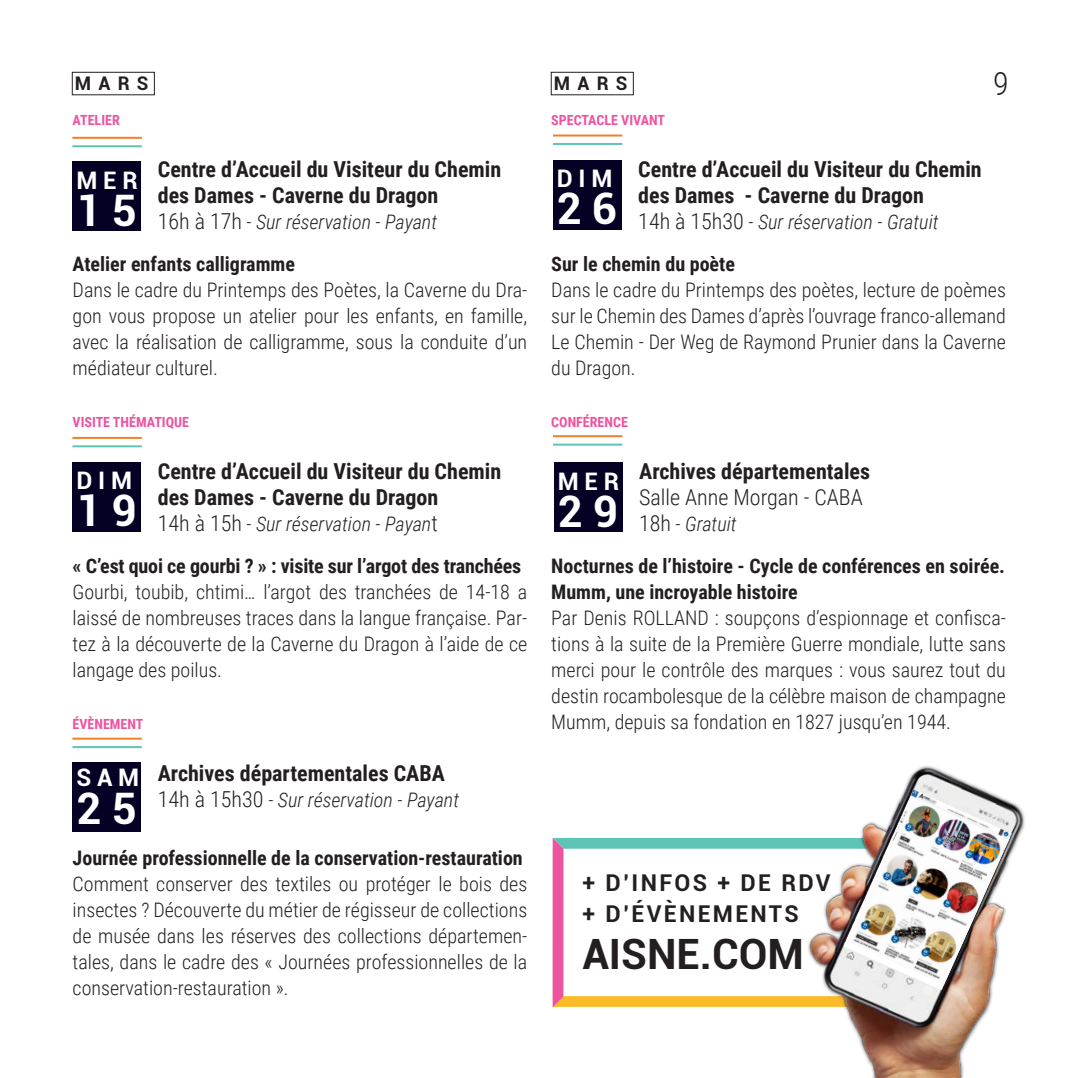
<style>
.page{position:relative;width:1078px;height:1078px;background:#fff}
.page>*{position:absolute;margin:0;border:0;box-sizing:border-box;transform-origin:0 0}
.t1{font:700 43.4px "Roboto";letter-spacing:.24em;color:#fff}
.t2{font:700 41.8px "Roboto";color:#231f20}
.t3{font:300 32px "Roboto Condensed";color:#231f20}
.t4{font:700 24.2px "Roboto";letter-spacing:.24em;color:#fff}
.t5{font:700 23.2px "Roboto";letter-spacing:.1em;color:#231f20}
.t6{font:700 22px/26px "Roboto Condensed";color:#231f20}
.t7{font:300 22px "Roboto Condensed";color:#231f20}
.t8{font:300 20px/26px "Roboto Condensed";color:#231f20;text-align:justify}
.t9{font:700 20px "Roboto Condensed";color:#231f20}
.t10{font:italic 300 20px "Roboto Condensed";color:#231f20}
.t11{font:700 18.8px "Roboto";letter-spacing:.38em;color:#231f20}
.t12{font:700 14px "Roboto Condensed";color:#ee539f}
.s1{font-style:normal;font-size:22px}
</style>
<div class="page">
<hr style="left:553px;top:134px;width:69px;height:2px;background:#f48026">
<hr style="left:72px;top:137px;width:70px;height:2px;background:#f48026">
<hr style="left:72px;top:437px;width:70px;height:2px;background:#f48026">
<hr style="left:72px;top:737px;width:70px;height:2px;background:#f48026">
<hr style="left:553px;top:435px;width:69px;height:2px;background:#f48026">
<hr style="left:553px;top:143px;width:69px;height:2px;background:#5ec4b6">
<hr style="left:72px;top:145px;width:70px;height:2px;background:#5ec4b6">
<hr style="left:72px;top:445px;width:70px;height:2px;background:#5ec4b6">
<hr style="left:72px;top:746px;width:70px;height:2px;background:#5ec4b6">
<hr style="left:553px;top:443px;width:69px;height:2px;background:#5ec4b6">
<div style="left:553px;top:160px;width:68px;height:70px;background:#040124"></div>
<div style="left:72px;top:161px;width:69px;height:70px;background:#040124"></div>
<div style="left:72px;top:461px;width:69px;height:70px;background:#040124"></div>
<div style="left:72px;top:762px;width:69px;height:70px;background:#040124"></div>
<div style="left:553px;top:462px;width:69px;height:70px;background:#040124"></div>
<div style="left:72px;top:72px;width:82px;height:23px;border:1px solid #231f20"></div>
<div style="left:551px;top:72px;width:82px;height:23px;border:1px solid #231f20"></div>
<img style="left:793px;top:766px;width:232px;height:311px">
<svg style="left:552px;top:789px;width:459px;height:217px"></svg>
<img style="left:845px;top:789px;width:166px;height:195px">
<div style="left:922px;top:984px;width:11px;height:11px;background:#f2f2f2;border-radius:50%"></div>
<p class="t11" style="left:75px;top:70px;width:75px">MARS</p>
<p class="t11" style="left:553px;top:70px;width:75px">MARS</p>
<p class="t3" style="left:992px;top:61px;width:17px">9</p>
<p class="t12" style="left:73px;top:110px;width:49px">ATELIER</p>
<p class="t6" style="left:158px;top:155px;width:345px">Centre d’Accueil du Visiteur du Chemin des Dames - Caverne du Dragon</p>
<p class="t10" style="left:158px;top:208px;width:281px"><span class="s1">16h à 17h</span> - Sur réservation - Payant</p>
<p class="t9" style="left:73px;top:250px;width:224px">Atelier enfants calligramme</p>
<p class="t8" style="left:73px;top:276px;width:456px">Dans le cadre du Printemps des Poètes, la Caverne du Dra&shy;gon vous propose un atelier pour les enfants, en famille, avec la réalisation de calligramme, sous la conduite d’un médiateur culturel.</p>
<p class="t12" style="left:73px;top:412px;width:118px">VISITE THÉMATIQUE</p>
<p class="t6" style="left:158px;top:457px;width:345px">Centre d’Accueil du Visiteur du Chemin des Dames - Caverne du Dragon</p>
<p class="t10" style="left:158px;top:510px;width:281px"><span class="s1">14h à 15h</span> - Sur réservation - Payan<span class="s1">t</span></p>
<p class="t9" style="left:73px;top:552px;width:450px">« C’est quoi ce gourbi ? » : visite sur l’argot des tranchées</p>
<p class="t8" style="left:73px;top:578px;width:456px">Gourbi, toubib, chtimi… l’argot des tranchées de 14-18 a laissé de nombreuses traces dans la langue française. Par&shy;tez à la découverte de la Caverne du Dragon à l’aide de ce langage des poilus.</p>
<p class="t12" style="left:73px;top:714px;width:72px">ÉVÈNEMENT</p>
<p class="t6" style="left:158px;top:759px;width:288px">Archives départementales CABA</p>
<p class="t10" style="left:158px;top:786px;width:303px"><span class="s1">14h à 15h30</span> - Sur réservation - Payant</p>
<p class="t9" style="left:73px;top:844px;width:451px">Journée professionnelle de la conservation-restauration</p>
<p class="t8" style="left:73px;top:870px;width:456px">Comment conserver des textiles ou protéger le bois des insectes ? Découverte du métier de régisseur de collections de musée dans les réserves des collections départemen&shy;tales, dans le cadre des « Journées professionnelles de la conservation-restauration ».</p>
<p class="t4" style="left:76px;top:163px;width:63px">MER</p>
<p class="t1" style="left:76px;top:180px;width:62px">15</p>
<p class="t4" style="left:76px;top:463px;width:57px">DIM</p>
<p class="t1" style="left:76px;top:480px;width:62px">19</p>
<p class="t4" style="left:76px;top:760px;width:64px">SAM</p>
<p class="t1" style="left:76px;top:777px;width:62px">25</p>
<p class="t12" style="left:551px;top:110px;width:115px">SPECTACLE VIVANT</p>
<p class="t6" style="left:638px;top:155px;width:345px">Centre d’Accueil du Visiteur du Chemin des Dames - Caverne du Dragon</p>
<p class="t10" style="left:638px;top:208px;width:302px"><span class="s1">14h à 15h30</span> - Sur réservation - Gratuit</p>
<p class="t9" style="left:551px;top:250px;width:185px">Sur le chemin du poète</p>
<p class="t8" style="left:551px;top:276px;width:456px">Dans le cadre du Printemps des poètes, lecture de poèmes sur le Chemin des Dames d’après l’ouvrage franco-allemand Le Chemin - Der Weg de Raymond Prunier dans la Caverne du Dragon.</p>
<p class="t12" style="left:551px;top:412px;width:78px">CONFÉRENCE</p>
<p class="t6" style="left:639px;top:457px;width:232px">Archives départementales</p>
<p class="t7" style="left:639px;top:481px;width:225px">Salle Anne Morgan - CABA</p>
<p class="t10" style="left:639px;top:510px;width:99px"><span class="s1">18h</span> - Gratuit</p>
<p class="t9" style="left:551px;top:552px;width:455px">Nocturnes de l’histoire - Cycle de conférences en soirée.</p>
<p class="t9" style="left:551px;top:578px;width:248px">Mumm, une incroyable histoire</p>
<p class="t8" style="left:551px;top:604px;width:456px">Par Denis ROLLAND : soupçons d’espionnage et confisca&shy;tions à la suite de la Première Guerre mondiale, lutte sans merci pour le contrôle des marques : vous saurez tout du destin rocambolesque de la célèbre maison de champagne Mumm, depuis sa fondation en 1827 jusqu’en 1944.</p>
<p class="t4" style="left:556px;top:161px;width:57px">DIM</p>
<p class="t1" style="left:556px;top:178px;width:62px">26</p>
<p class="t4" style="left:557px;top:464px;width:63px">MER</p>
<p class="t1" style="left:557px;top:481px;width:62px">29</p>
<p class="t5" style="left:582px;top:866px;width:250px">+ D’INFOS + DE RDV</p>
<p class="t5" style="left:582px;top:896px;width:218px">+ D’ÉVÈNEMENTS</p>
<p class="t2" style="left:582px;top:924px;width:223px">AISNE.COM</p>
</div>
